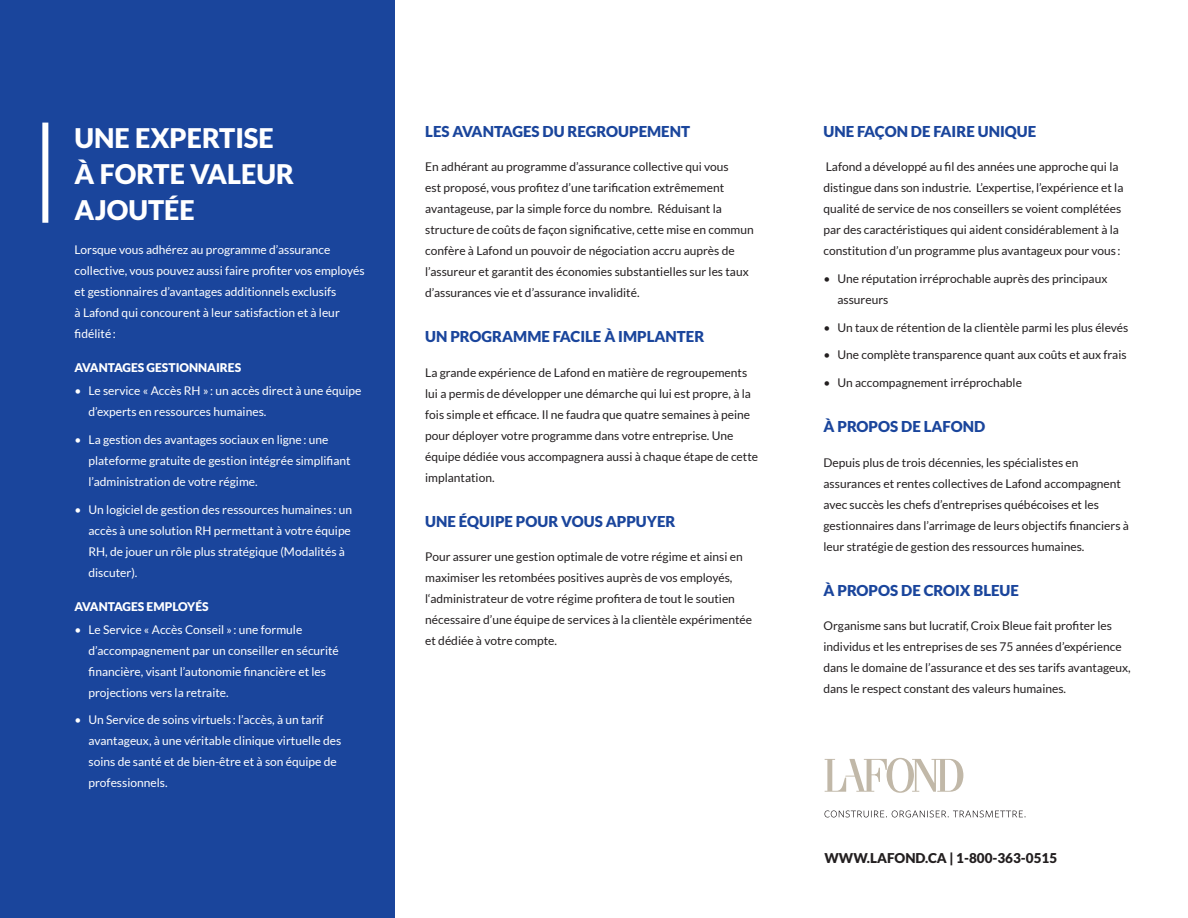
<style>
.page{position:relative;width:1188px;height:918px;background:#fff}
.page>*{position:absolute;margin:0;border:0;box-sizing:border-box;transform-origin:0 0}
.Titre_-_Lato{font:900 27px/36px "Lato";color:#fff}
.Titre_-_Lato-2{font:900 15px "Lato";color:#1a459c}
.Titre_-_Coordonnées{font:900 13.5px "Lato";color:#231f20}
.texte_courant{font:12px/21px "Lato";color:#231f20}
.Bullet{font:12px/21px "Lato";color:#fff}
.texte_courant-2{font:12px/21px "Lato";color:#fff}
.Bullet-2{font:12px/21px "Lato";color:#231f20}
.Sous-titre{font:900 12px "Lato";color:#fff}
</style>
<div class="page">
<div style="left:0;top:0;width:395px;height:918px;background:#1a459c"></div>
<svg style="left:825px;top:758px;width:138px;height:35px"></svg>
<svg style="left:824px;top:810px;width:201px;height:7px"></svg>
<div style="left:42px;top:123px;width:6px;height:100px;background:#fff"></div>
<p class="Titre_-_Lato" style="left:75px;top:119px;width:221px">UNE EXPERTISE<br>À FORTE VALEUR<br>AJOUTÉE</p>
<p class="texte_courant-2" style="left:75px;top:239px;width:292px">Lorsque vous adhérez au programme d’assurance collective, vous pouvez aussi faire profiter vos employés et gestionnaires d’avantages additionnels exclusifs<br>à Lafond qui concourent à leur satisfaction et à leur fidélité :</p>
<p class="Sous-titre" style="left:75px;top:361px;width:168px">AVANTAGES GESTIONNAIRES</p>
<p class="Bullet" style="left:89px;top:380px;width:274px;text-indent:-14px">• Le service « Accès RH » : un accès direct à une équipe d’experts en ressources humaines.</p>
<p class="Bullet" style="left:89px;top:429px;width:264px;text-indent:-14px">• La gestion des avantages sociaux en ligne: une plateforme gratuite de gestion intégrée simplifiant l’administration de votre régime.</p>
<p class="Bullet" style="left:89px;top:499px;width:265px;text-indent:-14px">• Un logiciel de gestion des ressources humaines : un accès à une solution RH permettant à votre équipe RH, de jouer un rôle plus stratégique (Modalités à discuter).</p>
<p class="Sous-titre" style="left:75px;top:599px;width:136px">AVANTAGES EMPLOYÉS</p>
<p class="Bullet" style="left:89px;top:619px;width:252px;text-indent:-14px">• Le Service « Accès Conseil » : une formule d’accompagnement par un conseiller en sécurité financière, visant l’autonomie financière et les projections vers la retraite.</p>
<p class="Bullet" style="left:89px;top:710px;width:254px;text-indent:-14px">• Un Service de soins virtuels : l’accès, à un tarif avantageux, à une véritable clinique virtuelle des soins de santé et de bien-être et à son équipe de professionnels.</p>
<p class="Titre_-_Lato-2" style="left:425px;top:122px;width:266px">LES AVANTAGES DU REGROUPEMENT</p>
<p class="texte_courant" style="left:425px;top:156px;width:330px">En adhérant au programme d’assurance collective qui vous<br>est proposé, vous profitez d’une tarification extrêmement avantageuse, par la simple force du nombre. Réduisant la structure de coûts de façon significative, cette mise en commun confère à Lafond un pouvoir de négociation accru auprès de l’assureur et garantit des économies substantielles sur les taux d’assurances vie et d’assurance invalidité.</p>
<p class="Titre_-_Lato-2" style="left:425px;top:328px;width:281px">UN PROGRAMME FACILE À IMPLANTER</p>
<p class="texte_courant" style="left:425px;top:362px;width:334px">La grande expérience de Lafond en matière de regroupements lui a permis de développer une démarche qui lui est propre, à la fois simple et efficace. Il ne faudra que quatre semaines à peine pour déployer votre programme dans votre entreprise. Une équipe dédiée vous accompagnera aussi à chaque étape de cette implantation.</p>
<p class="Titre_-_Lato-2" style="left:425px;top:512px;width:252px">UNE ÉQUIPE POUR VOUS APPUYER</p>
<p class="texte_courant" style="left:425px;top:546px;width:328px">Pour assurer une gestion optimale de votre régime et ainsi en maximiser les retombées positives auprès de vos employés, l‘administrateur de votre régime profitera de tout le soutien nécessaire d’une équipe de services à la clientèle expérimentée et dédiée à votre compte.</p>
<p class="Titre_-_Lato-2" style="left:824px;top:122px;width:214px">UNE FAÇON DE FAIRE UNIQUE</p>
<p class="texte_courant" style="left:824px;top:156px;width:301px">Lafond a développé au fil des années une approche qui la distingue dans son industrie. L’expertise, l’expérience et la qualité de service de nos conseillers se voient complétées par des caractéristiques qui aident considérablement à la constitution d’un programme plus avantageux pour vous :</p>
<p class="Bullet-2" style="left:837px;top:268px;width:271px;text-indent:-14px">• Une réputation irréprochable auprès des principaux assureurs</p>
<p class="Bullet-2" style="left:824px;top:317px;width:306px">• Un taux de rétention de la clientèle parmi les plus élevés</p>
<p class="Bullet-2" style="left:824px;top:345px;width:305px">• Une complète transparence quant aux coûts et aux frais</p>
<p class="Bullet-2" style="left:824px;top:372px;width:200px">• Un accompagnement irréprochable</p>
<p class="Titre_-_Lato-2" style="left:824px;top:418px;width:163px">À PROPOS DE LAFOND</p>
<p class="texte_courant" style="left:824px;top:452px;width:307px">Depuis plus de trois décennies, les spécialistes en assurances et rentes collectives de Lafond accompagnent avec succès les chefs d’entreprises québécoises et les gestionnaires dans l’arrimage de leurs objectifs financiers à leur stratégie de gestion des ressources humaines.</p>
<p class="Titre_-_Lato-2" style="left:824px;top:581px;width:197px">À PROPOS DE CROIX BLEUE</p>
<p class="texte_courant" style="left:824px;top:615px;width:309px">Organisme sans but lucratif, Croix Bleue fait profiter les individus et les entreprises de ses 75 années d’expérience dans le domaine de l’assurance et des ses tarifs avantageux, dans le respect constant des valeurs humaines.</p>
<p class="Titre_-_Coordonnées" style="left:824px;top:850px;width:234px">WWW.LAFOND.CA | 1-800-363-0515</p>
</div>
